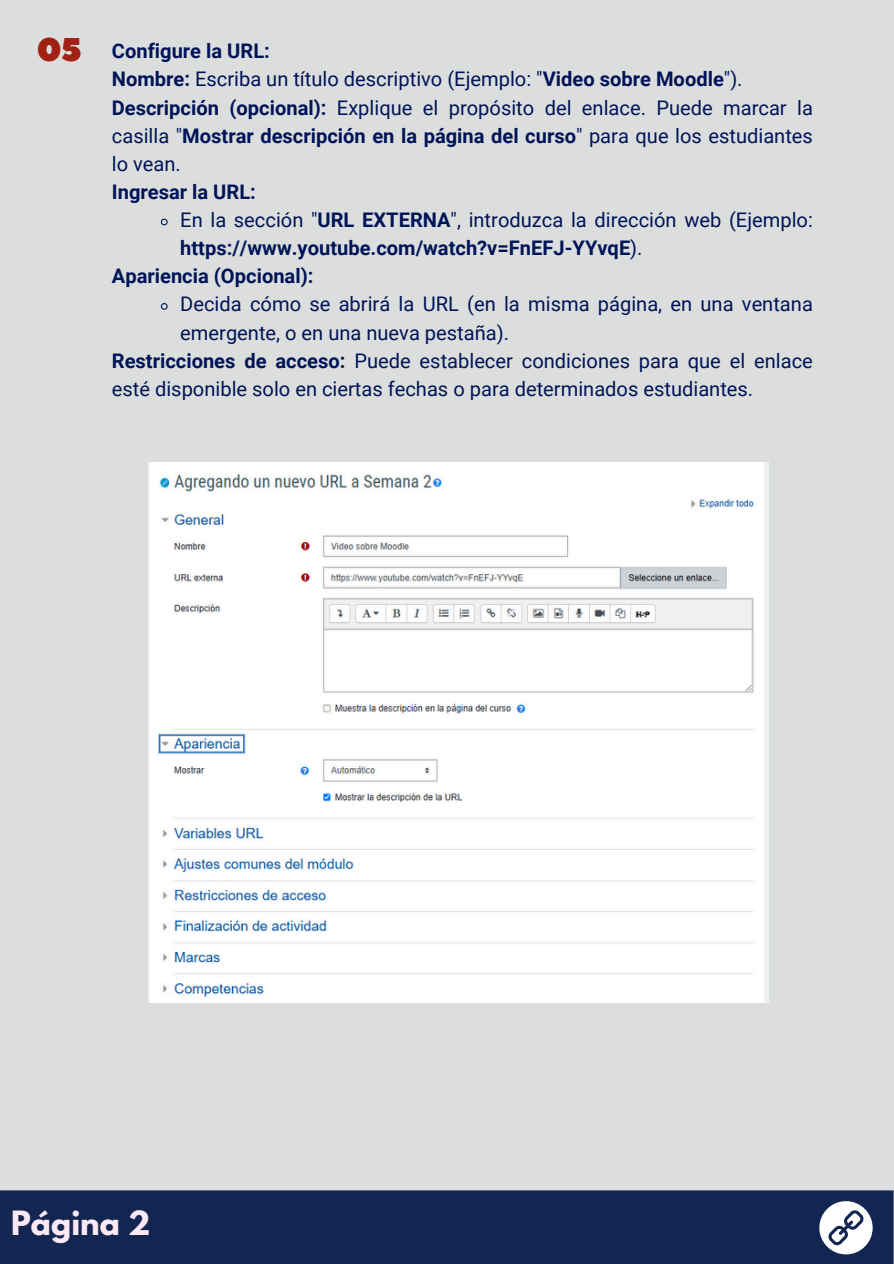
<style>
.page{position:relative;width:894px;height:1264px;background:#fff}
.page>*{position:absolute;margin:0;border:0;box-sizing:border-box;transform-origin:0 0}
.t1{font:32.85px "Peace Sans";color:#a22115}
.t2{font:700 29.55px "League Spartan";color:#fce9f3}
.t3{font:20.1px/28.2px "Roboto";color:#001458}
.t4{font:700 20.1px/28.2px "Roboto";color:#001458}
.s1{font-weight:700}
.s2{font-weight:400}
</style>
<div class="page">
<div style="left:0;top:0;width:893px;height:1263px;background:#dcdedd"></div>
<div style="left:0;top:1190px;width:893px;height:73px;background:#132652"></div>
<img style="left:149px;top:462px;width:618px;height:540px">
<svg style="left:160px;top:218px;width:8px;height:8px"></svg>
<svg style="left:160px;top:303px;width:8px;height:7px"></svg>
<svg style="left:819px;top:1201px;width:53px;height:52px"></svg>
<p class="t1" style="left:37px;top:28px;width:47px">05</p>
<p class="t4" style="left:112px;top:37px;width:159px">Configure la URL:</p>
<p class="t3" style="left:112px;top:65px;width:632px"><span class="s1">Nombre:</span> Escriba un título descriptivo (Ejemplo: "<span class="s1">Video sobre Moodle</span>").</p>
<p class="t3" style="left:112px;top:93px;width:702px;text-align:justify"><span class="s1">Descripción (opcional):</span> Explique el propósito del enlace. Puede marcar la casilla "<span class="s1">Mostrar descripción en la página del curso</span>" para que los estudiantes lo vean.</p>
<p class="t4" style="left:112px;top:178px;width:145px">Ingresar la URL:</p>
<p class="t4" style="left:180px;top:206px;width:634px"><span class="s2">En la sección "</span>URL EXTERNA<span class="s2">", introduzca la dirección web (Ejemplo: </span>https://www.youtube.com/watch?v=FnEFJ-YYvqE<span class="s2">).</span></p>
<h2 class="t4" style="left:112px;top:262px;width:203px">Apariencia (Opcional):</h2>
<p class="t3" style="left:180px;top:290px;width:634px">Decida cómo se abrirá la URL (en la misma página, en una ventana emergente, o en una nueva pestaña).</p>
<p class="t3" style="left:112px;top:347px;width:702px"><span class="s1">Restricciones de acceso:</span> Puede establecer condiciones para que el enlace esté disponible solo en ciertas fechas o para determinados estudiantes.</p>
<p class="t2" style="left:11px;top:1207px;width:141px">Página 2</p>
</div>
